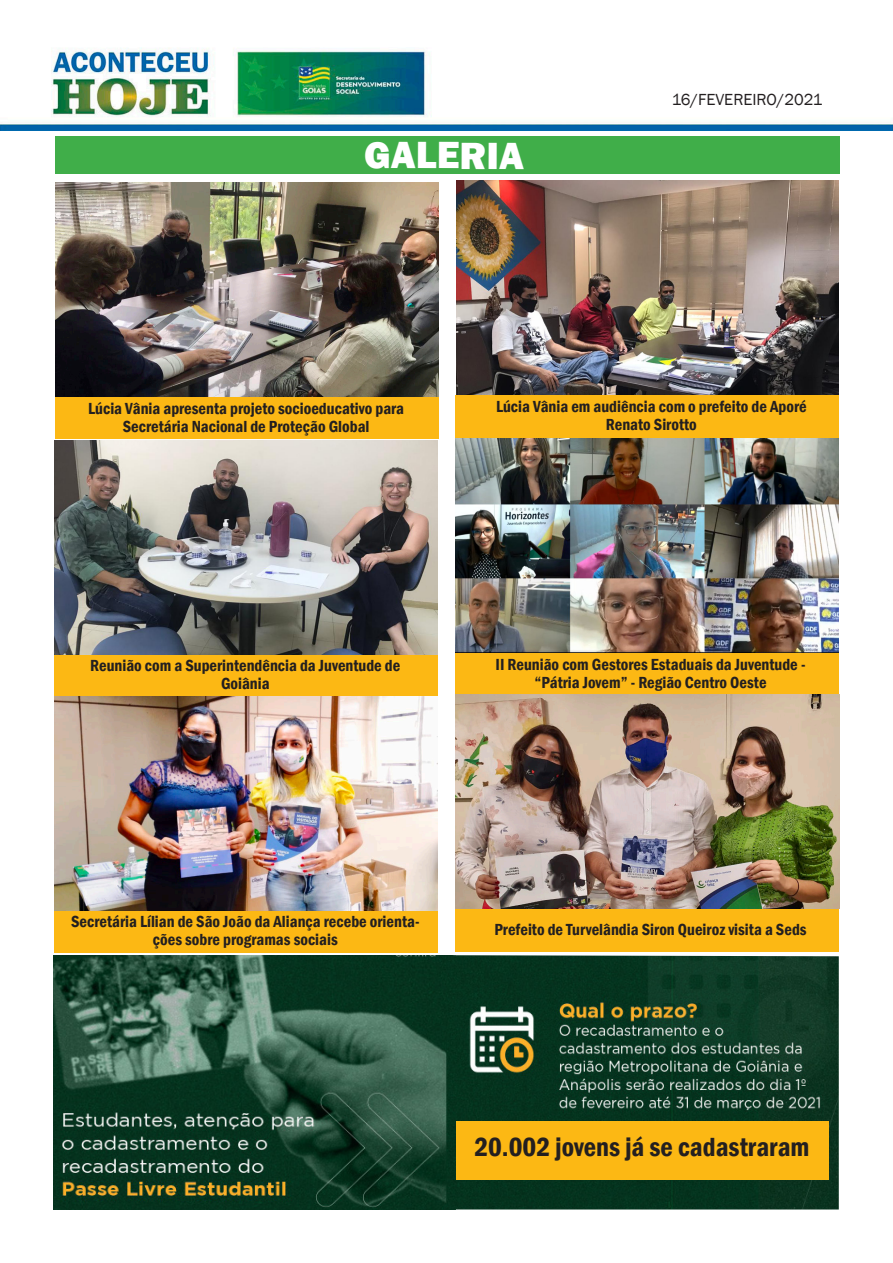
<style>
.page{position:relative;width:893px;height:1263px;background:#fff}
.page>*{position:absolute;margin:0;border:0;box-sizing:border-box;transform-origin:0 0}
.t1{font:800 39px "Franklin Gothic";letter-spacing:-.005em;color:#fff}
.t2{font:600 condensed 27px "Franklin Gothic";color:#231f20}
.t3{font:600 condensed 16.5px/18px "Franklin Gothic";color:#231f20;text-align:center}
.t4{font:16.5px "Franklin Gothic";color:#231f20}
</style>
<div class="page">
<img style="left:0;top:47px;width:893px;height:84px">
<div style="left:55px;top:137px;width:785px;height:37px;background:#40ae49"></div>
<div style="left:55px;top:397px;width:383px;height:42px;background:#fcb814"></div>
<div style="left:455px;top:395px;width:383px;height:43px;background:#fcb814"></div>
<img style="left:55px;top:183px;width:384px;height:214px">
<img style="left:457px;top:181px;width:382px;height:214px">
<img style="left:54px;top:955px;width:392px;height:254px">
<img style="left:446px;top:955px;width:393px;height:254px">
<div style="left:457px;top:1122px;width:372px;height:58px;background:#fcb814"></div>
<div style="left:54px;top:654px;width:384px;height:43px;background:#fcb814"></div>
<div style="left:455px;top:653px;width:384px;height:43px;background:#fcb814"></div>
<img style="left:54px;top:440px;width:383px;height:214px">
<img style="left:456px;top:439px;width:382px;height:213px">
<div style="left:54px;top:910px;width:384px;height:43px;background:#fcb814"></div>
<div style="left:455px;top:909px;width:384px;height:42px;background:#fcb814"></div>
<img style="left:54px;top:696px;width:383px;height:214px">
<img style="left:456px;top:694px;width:383px;height:214px">
<p class="t1" style="left:364px;top:130px;width:161px">GALERIA</p>
<p class="t4" style="left:672px;top:89px;width:152px">16/FEVEREIRO/2021</p>
<p class="t3" style="left:88px;top:399px;width:318px">Lúcia Vânia apresenta projeto socioeducativo para</p>
<p class="t3" style="left:123px;top:417px;width:248px">Secretária Nacional de Proteção Global</p>
<p class="t3" style="left:90px;top:657px;width:312px">Reunião com a Superintendência da Juventude de<br>Goiânia</p>
<p class="t3" style="left:496px;top:398px;width:312px">Lúcia Vânia em audiência com o prefeito de Aporé<br>Renato Sirotto</p>
<p class="t3" style="left:496px;top:655px;width:311px">II Reunião com Gestores Estaduais da Juventude -</p>
<p class="t3" style="left:534px;top:673px;width:234px">“Pátria Jovem” - Região Centro Oeste</p>
<p class="t3" style="left:71px;top:913px;width:350px">Secretária Lílian de São João da Aliança recebe orienta&shy;ções sobre programas sociais</p>
<p class="t3" style="left:494px;top:921px;width:314px">Prefeito de Turvelândia Siron Queiroz visita a Seds</p>
<p class="t2" style="left:474px;top:1129px;width:337px">20.002 jovens já se cadastraram</p>
</div>
